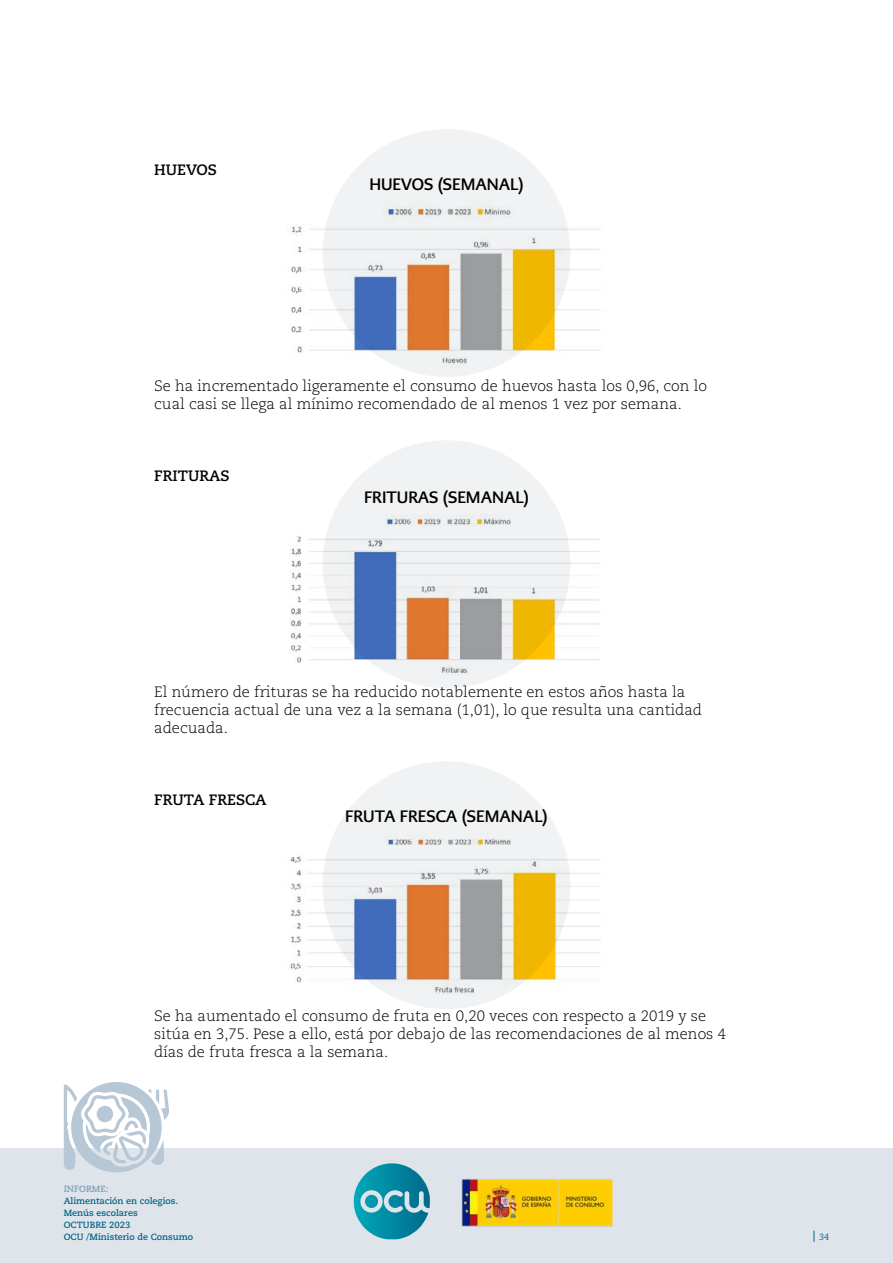
<style>
.page{position:relative;width:893px;height:1263px;background:#fff}
.page>*{position:absolute;margin:0;border:0;box-sizing:border-box;transform-origin:0 0}
.t1{font:700 16.5px "PMN Caecilia Sans Head";color:#000}
.t2{font:300 15px/18px "Caecilia LT Std";color:#000}
.t3{font:700 15px "Caecilia LT Std";color:#000}
.t4{font:700 9px/12px "Caecilia LT Std";color:#006789}
.t5{font:700 9px "Caecilia LT Std";color:#7d9fb7}
.t6{font:italic 9px "Caecilia LT Std";color:#006789}
</style>
<div class="page">
<div style="left:0;top:1148px;width:893px;height:115px;background:#dee4ea"></div>
<svg style="left:814px;top:1230px;width:1px;height:12px"></svg>
<img style="left:462px;top:1179px;width:152px;height:47px">
<svg style="left:354px;top:1163px;width:76px;height:76px"></svg>
<svg style="left:64px;top:1082px;width:105px;height:90px"></svg>
<img style="left:291px;top:198px;width:309px;height:157px">
<img style="left:289px;top:530px;width:311px;height:140px">
<img style="left:288px;top:830px;width:313px;height:168px">
<svg style="left:323px;top:129px;width:247px;height:248px;fill:#f0f1f2"></svg>
<svg style="left:323px;top:440px;width:247px;height:248px;fill:#f0f2f3"></svg>
<svg style="left:323px;top:761px;width:247px;height:248px;fill:#f0f1f2"></svg>
<p class="t3" style="left:154px;top:161px;width:64px">HUEVOS</p>
<p class="t1" style="left:369px;top:173px;width:156px">HUEVOS (SEMANAL)</p>
<p class="t2" style="left:154px;top:377px;width:554px">Se ha incrementado ligeramente el consumo de huevos hasta los 0,96, con lo cual casi se llega al mínimo recomendado de al menos 1 vez por semana.</p>
<p class="t3" style="left:154px;top:467px;width:77px">FRITURAS</p>
<p class="t1" style="left:364px;top:486px;width:166px">FRITURAS (SEMANAL)</p>
<p class="t2" style="left:154px;top:683px;width:549px">El número de frituras se ha reducido notablemente en estos años hasta la frecuencia actual de una vez a la semana (1,01), lo que resulta una cantidad adecuada.</p>
<p class="t3" style="left:154px;top:791px;width:114px">FRUTA FRESCA</p>
<p class="t1" style="left:345px;top:805px;width:204px">FRUTA FRESCA (SEMANAL)</p>
<p class="t2" style="left:154px;top:1007px;width:573px">Se ha aumentado el consumo de fruta en 0,20 veces con respecto a 2019 y se sitúa en 3,75. Pese a ello, está por debajo de las recomendaciones de al menos 4 días de fruta fresca a la semana.</p>
<p class="t5" style="left:64px;top:1183px;width:46px">INFORME:</p>
<p class="t4" style="left:64px;top:1194px;width:131px">Alimentación en colegios.<br>Menús escolares<br>OCTUBRE 2023<br>OCU /Ministerio de Consumo</p>
<p class="t6" style="left:819px;top:1231px;width:12px">34</p>
</div>
